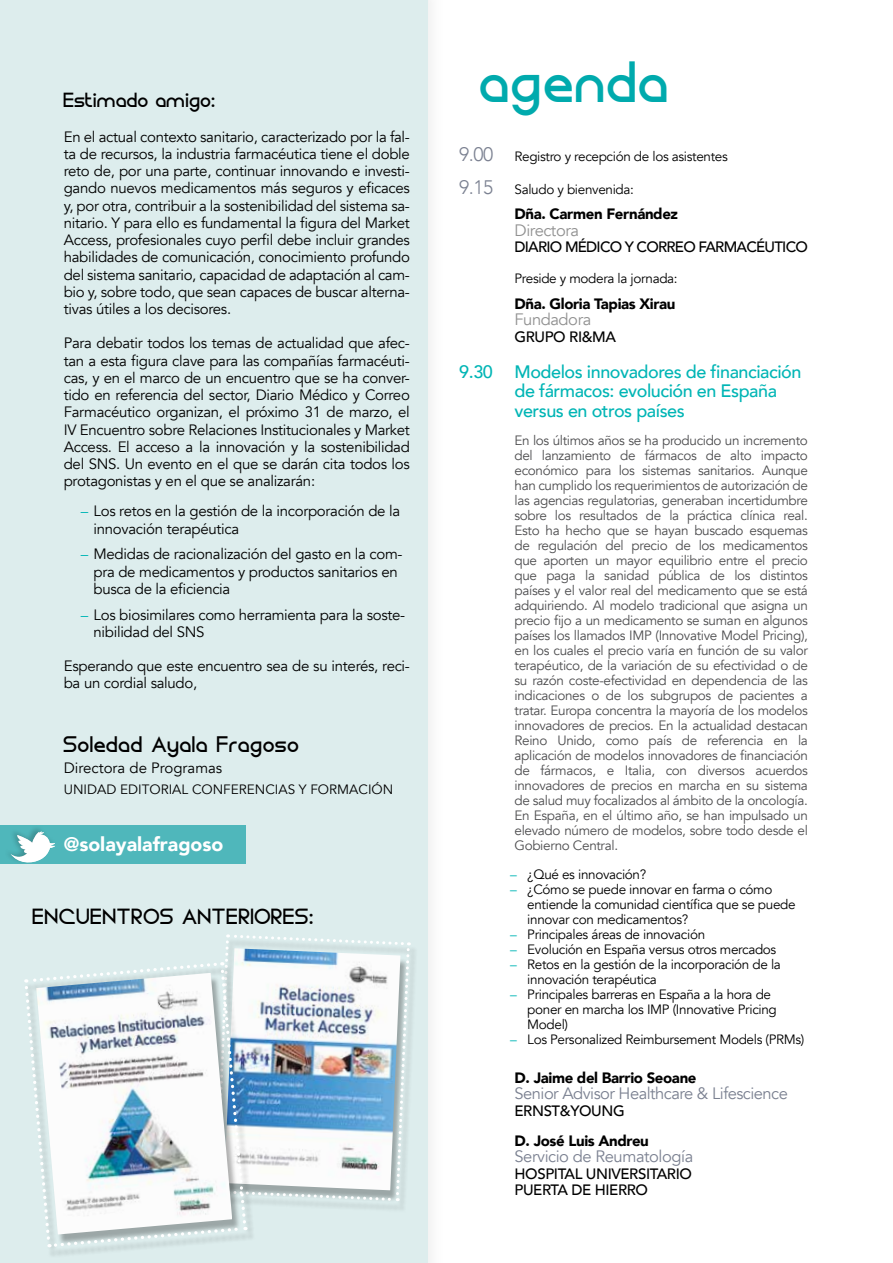
<style>
.page{position:relative;width:893px;height:1263px;background:#fff}
.page>*{position:absolute;margin:0;border:0;box-sizing:border-box;transform-origin:0 0}
.t1{font:42.6px "Circo";color:#00aaad}
.t2{font:900 19.5px "Avenir";color:#fff}
.t3{font:300 19.5px "Avenir";color:#7b8191}
.t4{font:500 18px/19.5px "Avenir";letter-spacing:-.025em;color:#00b5b5}
.t5{font:16.5px "Avenir";letter-spacing:-.03em;color:#7b8191}
.t6{font:16.5px "Circo";color:#000}
.t7{font:16.5px "Avenir";letter-spacing:-.025em;color:#919191}
.t8{font:16.05px "Circo";color:#000}
.t9{font:15px/17.2px "Avenir";letter-spacing:-.02em;color:#000}
.t10{font:900 15px "Avenir";letter-spacing:-.025em;color:#000}
.t11{font:500 15px/16.5px "Avenir";letter-spacing:-.025em;color:#000}
.t12{font:500 15px "Avenir";letter-spacing:-.05em;color:#000}
.t13{font:15px "Avenir";color:#000}
.t14{font:15px "Circo";letter-spacing:-.02em;color:#000}
.t15{font:13.5px/15px "Avenir";letter-spacing:-.025em;color:#4d4d4f;text-align:justify}
.t16{font:13.5px/15px "Avenir";letter-spacing:-.025em;color:#000}
.t17{font:13.5px "Avenir";color:#000}
.s1{color:#00b5b5}
</style>
<div class="page">
<div style="left:0;top:0;width:447px;height:1263px;background:#fbfbfb"></div>
<div style="left:0;top:0;width:428px;height:1263px;background:#ddeded"></div>
<div style="left:0;top:825px;width:246px;height:39px;background:#4fb7bb"></div>
<svg style="left:11px;top:831px;width:44px;height:32px"></svg>
<div style="left:215px;top:937px;width:204px;height:275px;background:#000;opacity:.3"></div>
<div style="left:24px;top:965px;width:231px;height:294px;background:#000;opacity:.3"></div>
<img style="left:24px;top:934px;width:387px;height:315px">
<p class="t14" style="left:64px;top:93px;width:154px">Estimado amigo:</p>
<p class="t9" style="left:64px;top:128px;width:348px;text-align:justify">En el actual contexto sanitario, caracterizado por la fal&shy;ta de recursos, la industria farmacéutica tiene el doble reto de, por una parte, continuar innovando e investi&shy;gando nuevos medicamentos más seguros y eficaces y, por otra, contribuir a la sostenibilidad del sistema sa&shy;nitario. Y para ello es fundamental la figura del Market Access, profesionales cuyo perfil debe incluir grandes habilidades de comunicación, conocimiento profundo del sistema sanitario, capacidad de adaptación al cam&shy;bio y, sobre todo, que sean capaces de buscar alterna&shy;tivas útiles a los decisores.</p>
<p class="t9" style="left:64px;top:335px;width:348px;text-align:justify">Para debatir todos los temas de actualidad que afec&shy;tan a esta figura clave para las compañías farmacéuti&shy;cas, y en el marco de un encuentro que se ha conver&shy;tido en referencia del sector, Diario Médico y Correo Farmacéutico organizan, el próximo 31 de marzo, el IV Encuentro sobre Relaciones Institucionales y Market Access. El acceso a la innovación y la sostenibilidad del SNS. Un evento en el que se darán cita todos los protagonistas y en el que se analizarán:</p>
<p class="t9" style="left:94px;top:503px;width:308px;text-indent:-13px"><span class="s1">–</span> Los retos en la gestión de la incorporación de la innovación terapéutica</p>
<p class="t9" style="left:94px;top:546px;width:311px;text-indent:-13px"><span class="s1">–</span> Medidas de racionalización del gasto en la com&shy;pra de medicamentos y productos sanitarios en busca de la eficiencia</p>
<p class="t9" style="left:94px;top:606px;width:313px;text-indent:-13px"><span class="s1">–</span> Los biosimilares como herramienta para la soste&shy;nibilidad del SNS</p>
<p class="t9" style="left:64px;top:658px;width:348px">Esperando que este encuentro sea de su interés, reci&shy;ba un cordial saludo,</p>
<p class="t6" style="left:64px;top:737px;width:238px">Soledad Ayala Fragoso</p>
<p class="t13" style="left:64px;top:759px;width:160px">Directora de Programas</p>
<p class="t17" style="left:64px;top:782px;width:331px">UNIDAD EDITORIAL CONFERENCIAS Y FORMACIÓN</p>
<h2 class="t2" style="left:64px;top:827px;width:161px">@solayalafragoso</h2>
<p class="t8" style="left:33px;top:909px;width:284px">ENCUENTROS ANTERIORES:</p>
<h1 class="t1" style="left:480px;top:62px;width:192px">agenda</h1>
<h2 class="t3" style="left:459px;top:142px;width:36px">9.00</h2>
<p class="t16" style="left:514px;top:149px;width:215px">Registro y recepción de los asistentes</p>
<h2 class="t3" style="left:459px;top:175px;width:36px">9.15</h2>
<p class="t16" style="left:514px;top:182px;width:121px">Saludo y bienvenida:</p>
<p class="t10" style="left:514px;top:201px;width:165px">Dña. Carmen Fernández</p>
<p class="t7" style="left:514px;top:220px;width:66px">Directora</p>
<p class="t12" style="left:514px;top:234px;width:295px">DIARIO MÉDICO Y CORREO FARMACÉUTICO</p>
<p class="t16" style="left:514px;top:271px;width:165px">Preside y modera la jornada:</p>
<p class="t10" style="left:514px;top:291px;width:162px">Dña. Gloria Tapias Xirau</p>
<p class="t7" style="left:514px;top:310px;width:78px">Fundadora</p>
<p class="t11" style="left:514px;top:327px;width:103px">GRUPO RI&amp;MA</p>
<p class="t4" style="left:514px;top:360px;width:288px;text-indent:-55px">9.30 Modelos innovadores de financiación de fármacos: evolución en España versus en otros países</p>
<p class="t15" style="left:514px;top:433px;width:295px">En los últimos años se ha producido un incremento del lanzamiento de fármacos de alto impacto económico para los sistemas sanitarios. Aunque han cumplido los requerimientos de autorización de las agencias regulatorias, generaban incertidumbre sobre los resultados de la práctica clínica real.<br>Esto ha hecho que se hayan buscado esquemas de regulación del precio de los medicamentos que aporten un mayor equilibrio entre el precio que paga la sanidad pública de los distintos países y el valor real del medicamento que se está adquiriendo. Al modelo tradicional que asigna un precio fijo a un medicamento se suman en algunos países los llamados IMP (Innovative Model Pricing), en los cuales el precio varía en función de su valor terapéutico, de la variación de su efectividad o de su razón coste-efectividad en dependencia de las indicaciones o de los subgrupos de pacientes a tratar. Europa concentra la mayoría de los modelos innovadores de precios. En la actualidad destacan Reino Unido, como país de referencia en la aplicación de modelos innovadores de financiación de fármacos, e Italia, con diversos acuerdos innovadores de precios en marcha en su sistema de salud muy focalizados al ámbito de la oncología.<br>En España, en el último año, se han impulsado un elevado número de modelos, sobre todo desde el Gobierno Central.</p>
<p class="t16" style="left:510px;top:867px;width:138px"><span class="s1">–</span> ¿Qué es innovación?</p>
<p class="t16" style="left:527px;top:882px;width:270px;text-indent:-17px"><span class="s1">–</span> ¿Cómo se puede innovar en farma o cómo entiende la comunidad científica que se puede innovar con medicamentos?</p>
<p class="t16" style="left:510px;top:927px;width:196px"><span class="s1">–</span> Principales áreas de innovación</p>
<p class="t16" style="left:510px;top:942px;width:268px"><span class="s1">–</span> Evolución en España versus otros mercados</p>
<p class="t16" style="left:527px;top:957px;width:255px;text-indent:-17px"><span class="s1">–</span> Retos en la gestión de la incorporación de la innovación terapéutica</p>
<p class="t16" style="left:527px;top:987px;width:251px;text-indent:-17px"><span class="s1">–</span> Principales barreras en España a la hora de poner en marcha los IMP (Innovative Pricing<br>Model)</p>
<p class="t16" style="left:510px;top:1032px;width:296px"><span class="s1">–</span> Los Personalized Reimbursement Models (PRMs)</p>
<p class="t10" style="left:514px;top:1064px;width:183px">D. Jaime del Barrio Seoane</p>
<p class="t5" style="left:514px;top:1084px;width:275px">Senior Advisor Healthcare &amp; Lifescience</p>
<p class="t11" style="left:514px;top:1101px;width:112px">ERNST&amp;YOUNG</p>
<p class="t10" style="left:514px;top:1127px;width:136px">D. José Luis Andreu</p>
<p class="t5" style="left:514px;top:1147px;width:180px">Servicio de Reumatología</p>
<p class="t11" style="left:514px;top:1164px;width:179px">HOSPITAL UNIVERSITARIO<br>PUERTA DE HIERRO</p>
</div>
